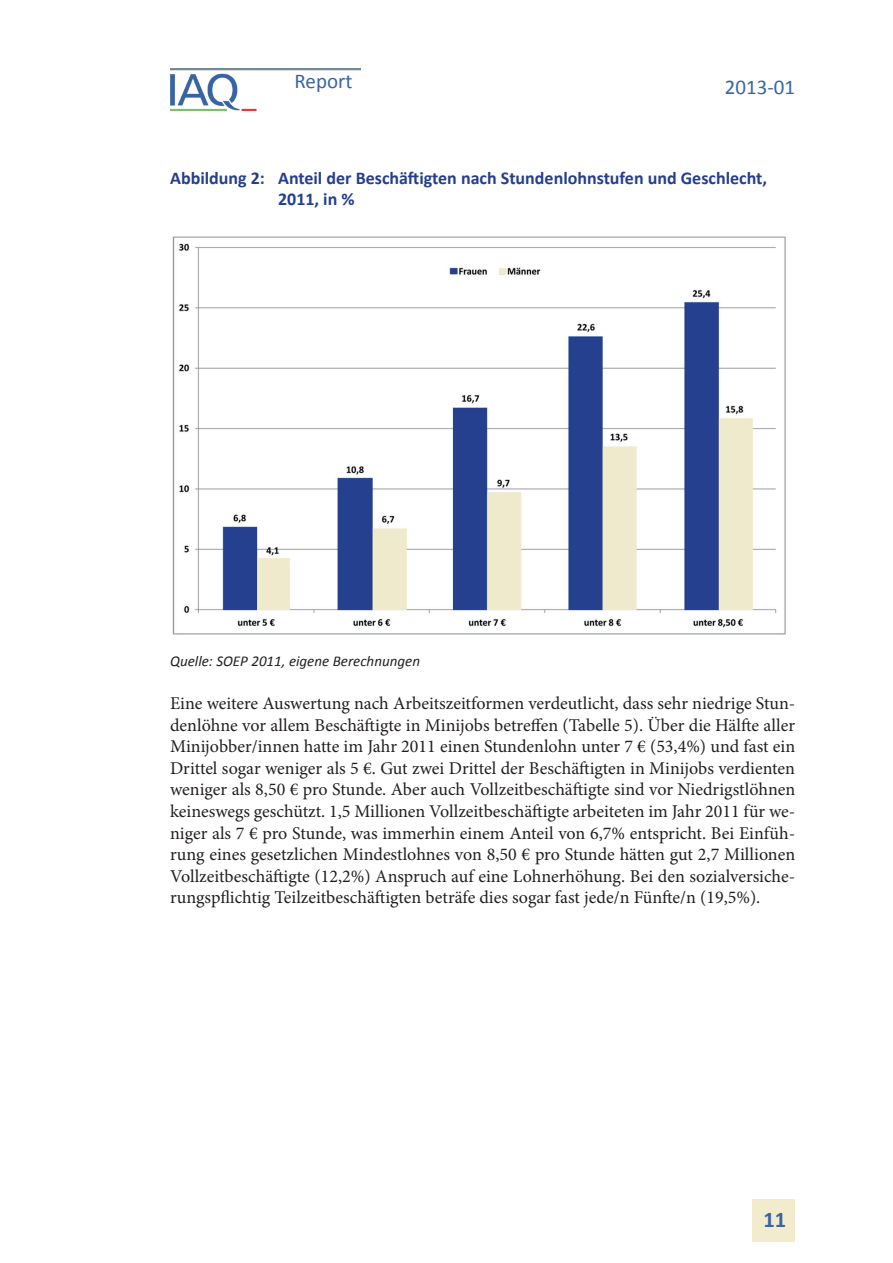
<style>
.page{position:relative;width:893px;height:1263px;background:#fff}
.page>*{position:absolute;margin:0;border:0;box-sizing:border-box;transform-origin:0 0}
.t1{font:700 22.5px "Calibri";color:#3964a3}
.t2{font:21px "Calibri";color:#3866a4}
.t3{font:21px "Calibri";color:#3964a3}
.t4{font:18px/21.6px "Minion Pro";color:#231f20;text-align:justify}
.t5{font:700 18px/21.6px "Calibri";color:#253f8e}
.t6{font:italic 15px "Calibri";color:#231f20}
</style>
<div class="page">
<img style="left:170px;top:68px;width:191px;height:43px">
<div style="left:753px;top:1199px;width:42px;height:43px;background:#f3ebcd"></div>
<img style="left:172px;top:236px;width:614px;height:399px">
<p class="t3" style="left:294px;top:68px;width:59px">Report</p>
<p class="t2" style="left:725px;top:73px;width:72px">2013-01</p>
<p class="t5" style="left:278px;top:167px;width:490px;text-indent:-108px">Abbildung 2: Anteil der Beschäftigten nach Stundenlohnstufen und Geschlecht,<br>2011, in %</p>
<p class="t6" style="left:170px;top:650px;width:251px">Quelle: SOEP 2011, eigene Berechnungen</p>
<p class="t4" style="left:170px;top:692px;width:627px">Eine weitere Auswertung nach Arbeitszeitformen verdeutlicht, dass sehr niedrige Stun&shy;denlöhne vor allem Beschäftigte in Minijobs betreffen (Tabelle 5). Über die Hälfte aller Minijobber/innen hatte im Jahr 2011 einen Stundenlohn unter 7 € (53,4%) und fast ein Drittel sogar weniger als 5 €. Gut zwei Drittel der Beschäftigten in Minijobs verdienten weniger als 8,50 € pro Stunde. Aber auch Vollzeitbeschäftigte sind vor Niedrigstlöhnen keineswegs geschützt. 1,5 Millionen Vollzeitbeschäftigte arbeiteten im Jahr 2011 für we&shy;niger als 7 € pro Stunde, was immerhin einem Anteil von 6,7% entspricht. Bei Einfüh&shy;rung eines gesetzlichen Mindestlohnes von 8,50 € pro Stunde hätten gut 2,7 Millionen Vollzeitbeschäftigte (12,2%) Anspruch auf eine Lohnerhöhung. Bei den sozialversiche&shy;rungspflichtig Teilzeitbeschäftigten beträfe dies sogar fast jede/n Fünfte/n (19,5%).</p>
<p class="t1" style="left:764px;top:1205px;width:24px">11</p>
</div>
